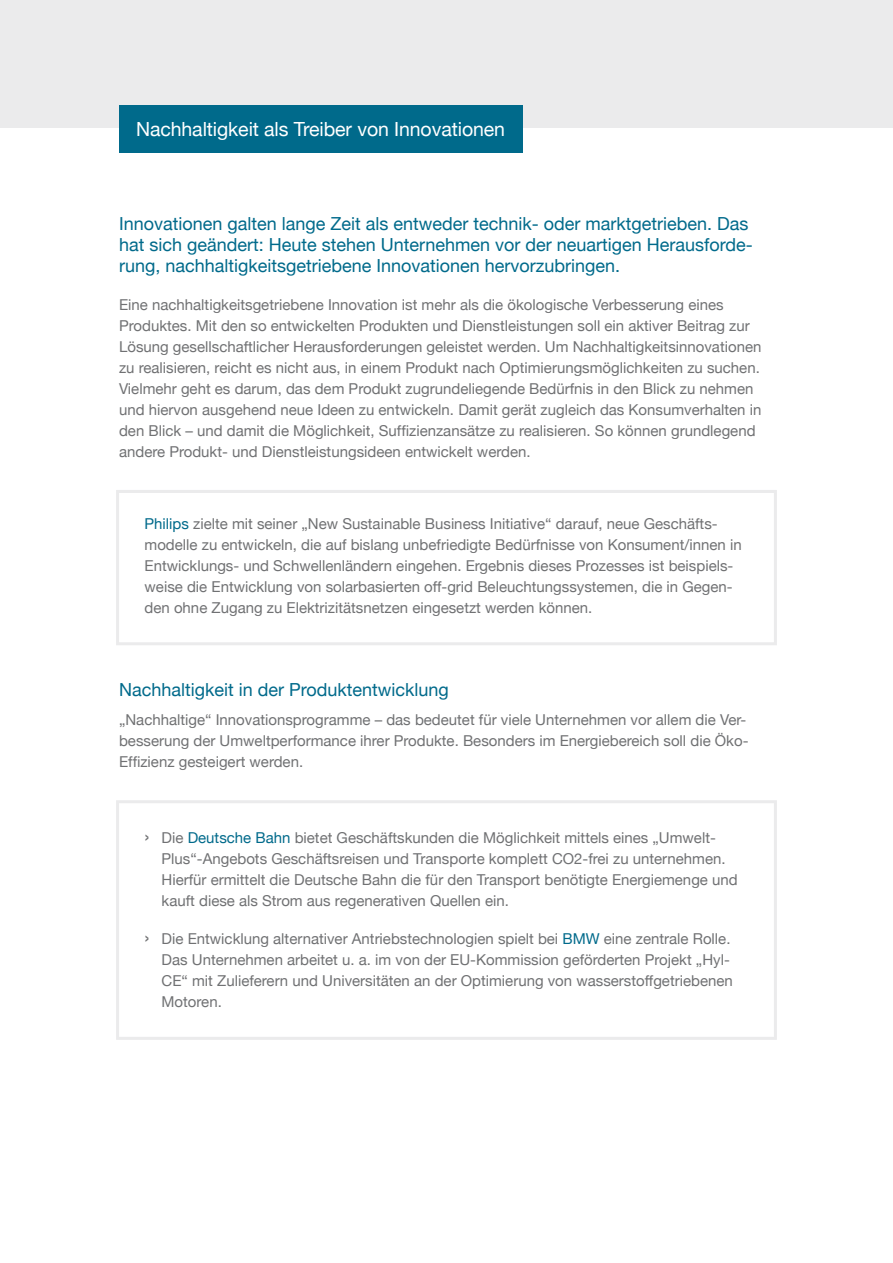
<style>
.page{position:relative;width:893px;height:1263px;background:#fff}
.page>*{position:absolute;margin:0;border:0;box-sizing:border-box;transform-origin:0 0}
.t1{font:19.5px "Helvetica Neue";letter-spacing:-.005em;color:#fff}
.t2{font:18px/21px "Helvetica Neue";color:#006a8b}
.t3{font:15px/21px "Helvetica Neue";color:#707173}
.s1{color:#006a8b}
.s2{font-size:19.5px}
</style>
<div class="page">
<div style="left:0;top:0;width:893px;height:128px;background:#ebebec"></div>
<svg style="left:116px;top:490px;width:661px;height:155px"></svg>
<svg style="left:116px;top:800px;width:661px;height:240px"></svg>
<div style="left:119px;top:105px;width:403px;height:48px;background:#006a8b"></div>
<h1 class="t1" style="left:136px;top:117px;width:370px">Nachhaltigkeit als Treiber von Innovationen</h1>
<p class="t2" style="left:119px;top:213px;width:635px">Innovationen galten lange Zeit als entweder technik- oder marktgetrieben. Das hat sich geändert: Heute stehen Unternehmen vor der neuartigen Herausforde&shy;rung, nachhaltigkeitsgetriebene Innovationen hervorzubringen.</p>
<p class="t3" style="left:119px;top:294px;width:644px">Eine nachhaltigkeitsgetriebene Innovation ist mehr als die ökologische Verbesserung eines Produktes. Mit den so entwickelten Produkten und Dienstleistungen soll ein aktiver Beitrag zur Lösung gesellschaftlicher Herausforderungen geleistet werden. Um Nachhaltigkeitsinnovationen zu realisieren, reicht es nicht aus, in einem Produkt nach Optimierungsmöglichkeiten zu suchen.<br>Vielmehr geht es darum, das dem Produkt zugrundeliegende Bedürfnis in den Blick zu nehmen und hiervon ausgehend neue Ideen zu entwickeln. Damit gerät zugleich das Konsumverhalten in den Blick – und damit die Möglichkeit, Suffizienzansätze zu realisieren. So können grundlegend andere Produkt- und Dienstleistungsideen entwickelt werden.</p>
<p class="t3" style="left:145px;top:513px;width:599px"><span class="s1">Philips</span> zielte mit seiner „New Sustainable Business Initiative“ darauf, neue Geschäfts&shy;modelle zu entwickeln, die auf bislang unbefriedigte Bedürfnisse von Konsument/innen in Entwicklungs- und Schwellenländern eingehen. Ergebnis dieses Prozesses ist beispiels&shy;weise die Entwicklung von solarbasierten off-grid Beleuchtungssystemen, die in Gegen&shy;den ohne Zugang zu Elektrizitätsnetzen eingesetzt werden können.</p>
<p class="t2" style="left:119px;top:678px;width:331px">Nachhaltigkeit in der Produktentwicklung</p>
<p class="t3" style="left:119px;top:709px;width:631px">„Nachhaltige“ Innovationsprogramme – das bedeutet für viele Unternehmen vor allem die Ver&shy;besserung der Umweltperformance ihrer Produkte. Besonders im Energiebereich soll die Öko-<br>Effizienz gesteigert werden.</p>
<p class="t3" style="left:162px;top:827px;width:578px;text-indent:-17px"><span class="s2">›</span> Die <span class="s1">Deutsche Bahn</span> bietet Geschäftskunden die Möglichkeit mittels eines „Umwelt-Plus“-Angebots Geschäftsreisen und Transporte komplett CO2-frei zu unternehmen.<br>Hierfür ermittelt die Deutsche Bahn die für den Transport benötigte Energiemenge und kauft diese als Strom aus regenerativen Quellen ein.</p>
<p class="t3" style="left:162px;top:928px;width:573px;text-indent:-17px"><span class="s2">›</span> Die Entwicklung alternativer Antriebstechnologien spielt bei <span class="s1">BMW</span> eine zentrale Rolle.<br>Das Unternehmen arbeitet u. a. im von der EU-Kommission geförderten Projekt „Hyl-CE“ mit Zulieferern und Universitäten an der Optimierung von wasserstoffgetriebenen Motoren.</p>
</div>
